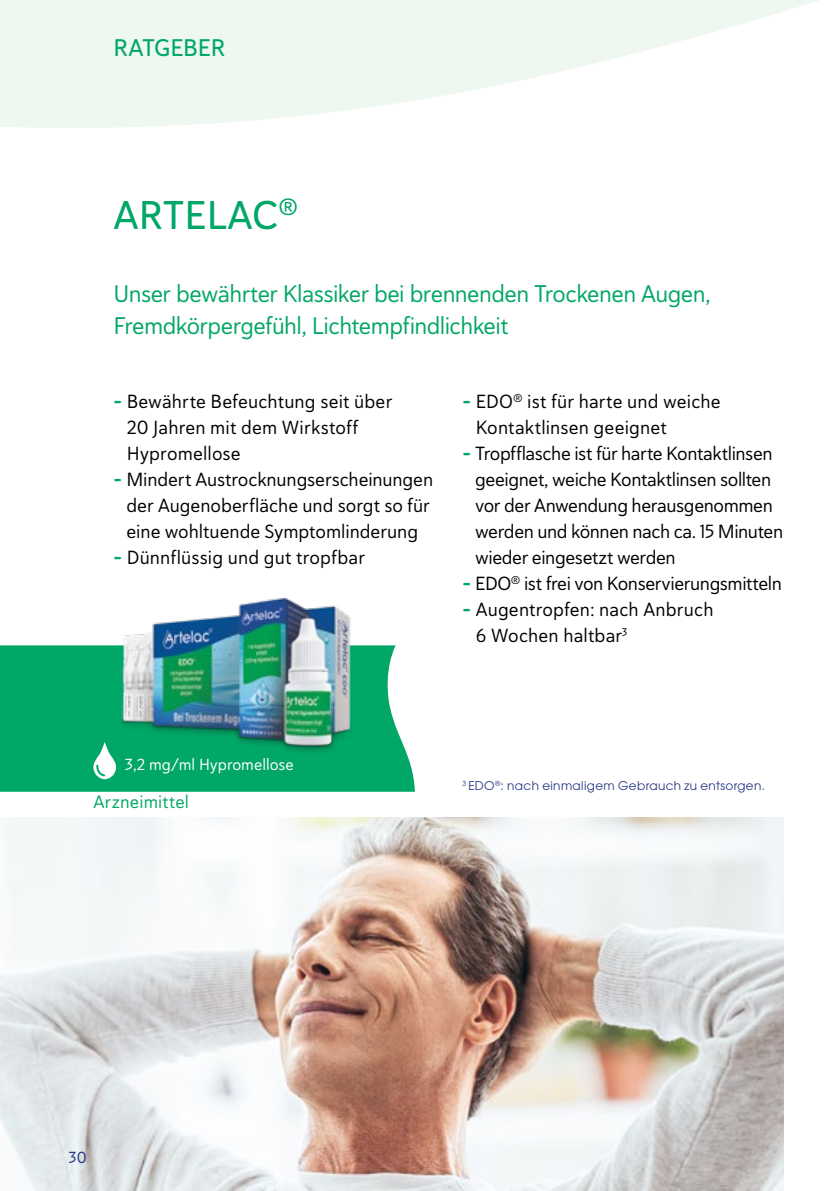
<style>
.page{position:relative;width:840px;height:1191px;background:#fff}
.page>*{position:absolute;margin:0;border:0;box-sizing:border-box;transform-origin:0 0}
.t1{font:40px "Haboro Soft Nor Med";letter-spacing:.005em;color:#00a766}
.t2{font:24px/32px "Haboro Soft Nor Reg";letter-spacing:-.025em;color:#00a766}
.t3{font:24px "Haboro Soft Nor Med";letter-spacing:-.015em;color:#00a766}
.t4{font:19px/26px "Haboro Soft Nor Reg";letter-spacing:-.005em;color:#000}
.t5{font:18px "Haboro Soft Nor Reg";letter-spacing:.01em;color:#00a766}
.t6{font:16px "Haboro Soft Nor Reg";color:#fff}
.t7{font:16px "Haboro Soft Nor Reg";color:#253483}
.t8{font:12px "ITC Avant Garde Pro";letter-spacing:.03em;color:#253483}
.s1{font-family:"Haboro Soft Nor Bol";color:#00a766}
</style>
<div class="page">
<img style="left:0;top:817px;width:783px;height:374px">
<svg style="left:0;top:0;width:819px;height:128px;fill:#eff7f1"></svg>
<div style="left:0;top:645px;width:414px;height:146px;background:#00a766"></div>
<svg style="left:92px;top:758px;width:25px;height:21px"></svg>
<img style="left:79px;top:597px;width:322px;height:161px">
<p class="t3" style="left:113px;top:32px;width:113px">RATGEBER</p>
<h1 class="t1" style="left:113px;top:188px;width:186px">ARTELAC<sup>®</sup></h1>
<p class="t2" style="left:113px;top:277px;width:598px">Unser bewährter Klassiker bei brennenden Trockenen Augen,<br>Fremdkörpergefühl, Lichtempfindlichkeit</p>
<p class="t4" style="left:127px;top:388px;width:267px;text-indent:-13px"><span class="s1">–</span> Bewährte Befeuchtung seit über<br>20 Jahren mit dem Wirkstoff<br>Hypromellose</p>
<p class="t4" style="left:113px;top:466px;width:321px;text-align:center"><span class="s1">–</span> Mindert Austrocknungserscheinungen der Augenoberfläche und sorgt so für eine wohltuende Symptomlinderung</p>
<p class="t4" style="left:113px;top:544px;width:253px"><span class="s1">–</span> Dünnflüssig und gut tropfbar</p>
<p class="t4" style="left:475px;top:388px;width:246px;text-indent:-13px"><span class="s1">–</span> EDO<sup>®</sup> ist für harte und weiche<br>Kontaktlinsen geeignet</p>
<p class="t4" style="left:475px;top:440px;width:309px;text-indent:-13px"><span class="s1">–</span> Tropfflasche ist für harte Kontaktlinsen geeignet, weiche Kontaktlinsen sollten vor der Anwendung herausgenommen werden und können nach ca. 15 Minuten wieder eingesetzt werden</p>
<p class="t4" style="left:462px;top:570px;width:321px"><span class="s1">–</span> EDO<sup>®</sup> ist frei von Konservierungsmitteln</p>
<p class="t4" style="left:475px;top:596px;width:239px;text-indent:-13px"><span class="s1">–</span> Augentropfen: nach Anbruch<br>6 Wochen haltbar<sup>3</sup></p>
<p class="t6" style="left:124px;top:753px;width:171px">3,2 mg/ml Hypromellose</p>
<p class="t5" style="left:93px;top:790px;width:97px">Arzneimittel</p>
<p class="t8" style="left:462px;top:778px;width:304px"><sup>3</sup> EDO<sup>®</sup>: nach einmaligem Gebrauch zu entsorgen.</p>
<p class="t7" style="left:68px;top:1147px;width:20px">30</p>
</div>
